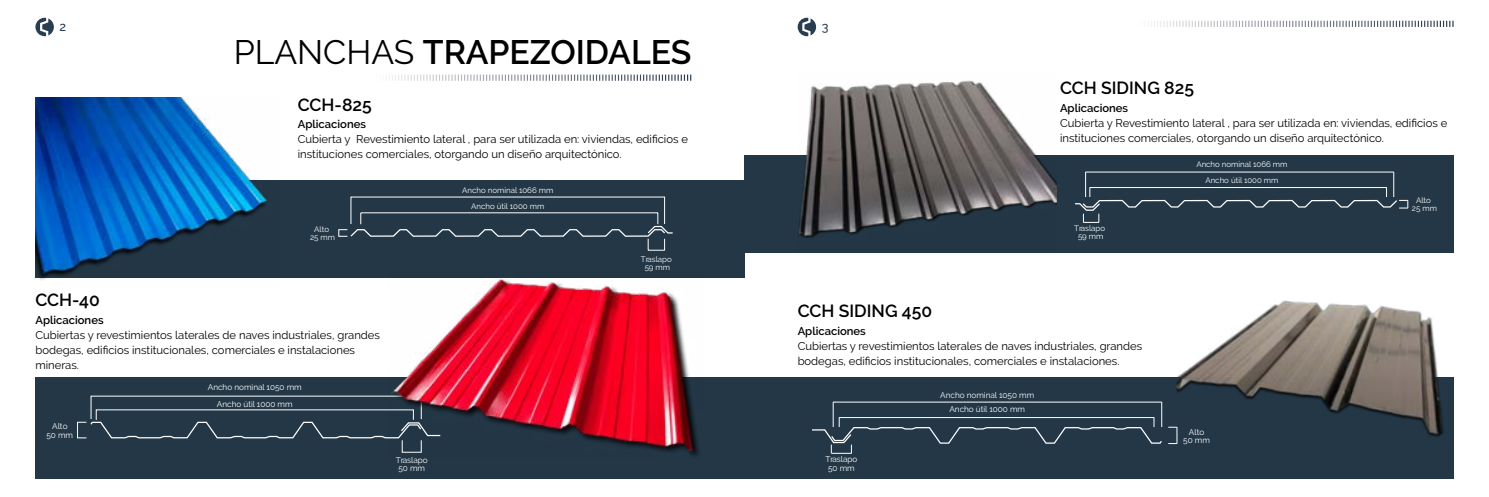
<style>
.page{position:relative;width:1489px;height:497px;background:#fff}
.page>*{position:absolute;margin:0;border:0;box-sizing:border-box;transform-origin:0 0}
.t1{font:600 33.75px "Raleway";color:#000}
.t2{font:600 17.5px "Raleway";color:#000}
.t3{font:500 12.5px "Raleway";color:#283d4f}
.t4{font:11.25px/15px "Raleway";color:#000}
.t5{font:600 11.25px "Raleway";color:#000}
.t6{font:8.25px/8.2px "Raleway";color:#fff;text-align:center}
.t7{font:7.88px/7.9px "Raleway";color:#fff;text-align:center}
.s1{font-weight:400}
</style>
<div class="page">
<div style="left:35px;top:180px;width:709px;height:97px;background:#233746"></div>
<svg style="left:389px;top:74px;width:302px;height:7px"></svg>
<img style="left:35px;top:97px;width:245px;height:183px">
<svg style="left:338px;top:196px;width:335px;height:54px"></svg>
<div style="left:35px;top:377px;width:709px;height:101px;background:#233746"></div>
<svg style="left:77px;top:395px;width:312px;height:44px"></svg>
<svg style="left:35px;top:18px;width:19px;height:18px"></svg>
<img style="left:389px;top:277px;width:314px;height:179px">
<div style="left:744px;top:155px;width:709px;height:97px;background:#233746"></div>
<div style="left:744px;top:377px;width:709px;height:101px;background:#233746"></div>
<img style="left:1176px;top:300px;width:278px;height:142px">
<svg style="left:797px;top:18px;width:19px;height:18px"></svg>
<svg style="left:1148px;top:21px;width:305px;height:6px"></svg>
<svg style="left:1075px;top:172px;width:333px;height:51px"></svg>
<svg style="left:812px;top:401px;width:365px;height:52px"></svg>
<img style="left:797px;top:80px;width:259px;height:173px">
<p class="t3" style="left:60px;top:20px;width:8px">2</p>
<h2 class="t2" style="left:35px;top:290px;width:66px">CCH-40</h2>
<h1 class="t1" style="left:234px;top:32px;width:459px"><span class="s1">PLANCHAS</span> TRAPEZOIDALES</h1>
<h2 class="t2" style="left:298px;top:94px;width:75px">CCH-825</h2>
<p class="t5" style="left:298px;top:118px;width:70px">Aplicaciones</p>
<p class="t4" style="left:298px;top:132px;width:392px">Cubierta y Revestimiento lateral , para ser utilizada en: viviendas, edificios e instituciones comerciales, otorgando un diseño arquitectónico.</p>
<p class="t7" style="left:310px;top:225px;width:26px">Alto<br>25 mm</p>
<p class="t7" style="left:462px;top:182px;width:93px;line-height:15.4px">Ancho nominal 1066 mm<br>Ancho útil 1000 mm</p>
<p class="t7" style="left:641px;top:255px;width:32px">Traslapo<br>59 mm</p>
<p class="t5" style="left:35px;top:313px;width:70px">Aplicaciones</p>
<p class="t4" style="left:35px;top:327px;width:346px">Cubiertas y revestimientos laterales de naves industriales, grandes bodegas, edificios institucionales, comerciales e instalaciones mineras.</p>
<p class="t6" style="left:208px;top:383px;width:95px">Ancho nominal 1050 mm</p>
<p class="t6" style="left:46px;top:422px;width:28px">Alto<br>50 mm</p>
<p class="t6" style="left:217px;top:399px;width:77px">Ancho útil 1000 mm</p>
<p class="t6" style="left:396px;top:455px;width:33px">Traslapo<br>50 mm</p>
<p class="t3" style="left:821px;top:20px;width:8px">3</p>
<h2 class="t2" style="left:1059px;top:78px;width:135px">CCH SIDING 825</h2>
<p class="t5" style="left:1059px;top:102px;width:70px">Aplicaciones</p>
<p class="t4" style="left:1059px;top:115px;width:389px">Cubierta y Revestimiento lateral , para ser utilizada en: viviendas, edificios e instituciones comerciales, otorgando un diseño arquitectónico.</p>
<p class="t7" style="left:1074px;top:224px;width:32px">Traslapo<br>59 mm</p>
<p class="t7" style="left:1196px;top:156px;width:93px;line-height:15.4px">Ancho nominal 1066 mm<br>Ancho útil 1000 mm</p>
<p class="t7" style="left:1411px;top:195px;width:26px">Alto<br>25 mm</p>
<h2 class="t2" style="left:797px;top:300px;width:136px">CCH SIDING 450</h2>
<p class="t5" style="left:797px;top:324px;width:70px">Aplicaciones</p>
<p class="t4" style="left:797px;top:338px;width:346px">Cubiertas y revestimientos laterales de naves industriales, grandes bodegas, edificios institucionales, comerciales e instalaciones.</p>
<p class="t6" style="left:825px;top:454px;width:33px">Traslapo<br>50 mm</p>
<p class="t6" style="left:940px;top:387px;width:95px;line-height:14.6px">Ancho nominal 1050 mm<br>Ancho útil 1000 mm</p>
<p class="t6" style="left:1183px;top:427px;width:28px">Alto<br>50 mm</p>
</div>
